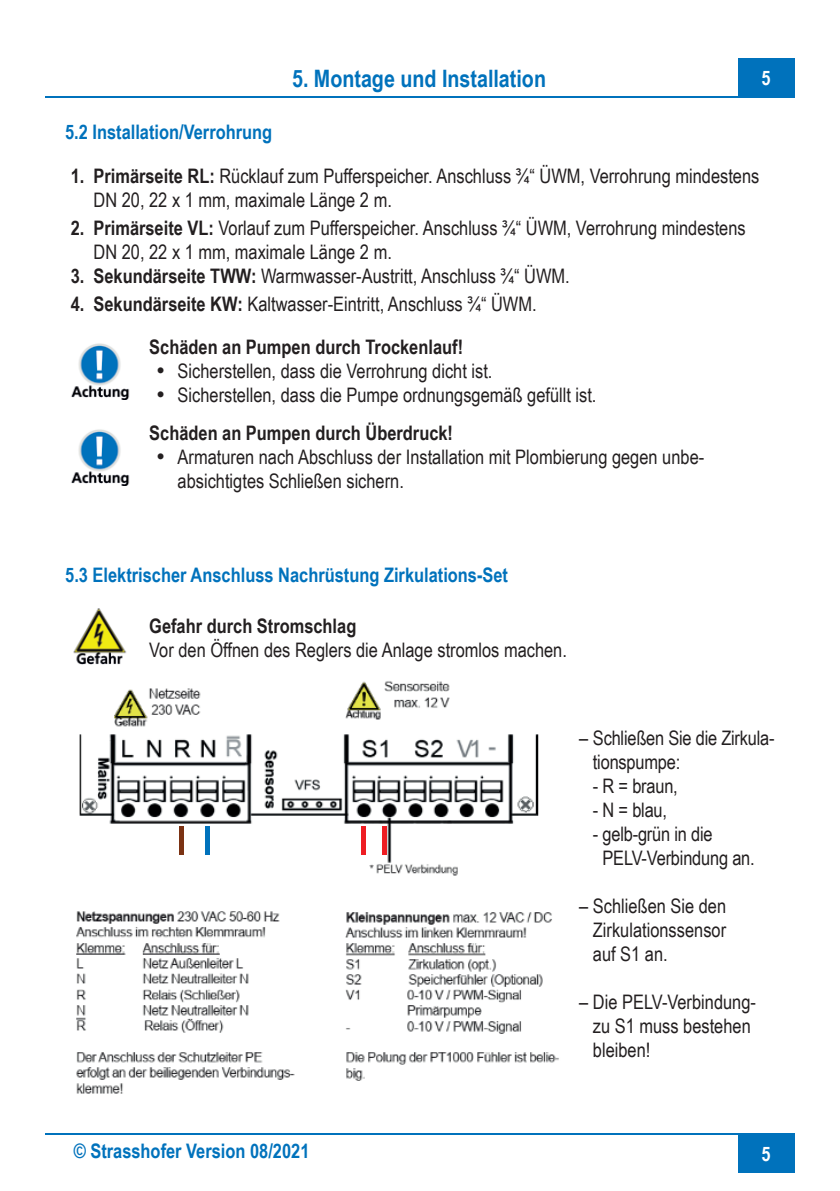
<style>
.page{position:relative;width:840px;height:1191px;background:#fff}
.page>*{position:absolute;margin:0;border:0;box-sizing:border-box;transform-origin:0 0}
.t1{font:700 24px "Arial Narrow";color:#0072bc}
.t2{font:20px/24px "Arial Narrow";color:#231f20}
.t3{font:700 20px "Arial Narrow";color:#0072bc}
.t4{font:700 20px "Arial Narrow";color:#231f20}
.t5{font:700 20px "Arial Narrow";color:#fff}
.s1{font-weight:700}
.s2{font-family:"News Gothic BT";font-weight:700;font-stretch:condensed}
</style>
<div class="page">
<div style="left:737px;top:1133px;width:57px;height:40px;background:#0072bc"></div>
<hr style="left:45px;top:1133px;width:749px;height:1px;background:#0072bc">
<hr style="left:45px;top:96px;width:749px;height:1px;background:#0072bc">
<div style="left:737px;top:58px;width:57px;height:39px;background:#0072bc"></div>
<img style="left:73px;top:608px;width:54px;height:57px">
<img style="left:76px;top:681px;width:483px;height:413px">
<hr style="left:382px;top:826px;width:4px;height:29px;background:#ee1d23">
<hr style="left:361px;top:826px;width:4px;height:29px;background:#ee1d23">
<hr style="left:179px;top:826px;width:4px;height:29px;background:#7b3213">
<hr style="left:205px;top:826px;width:4px;height:29px;background:#0072bc">
<img style="left:71px;top:343px;width:59px;height:56px">
<img style="left:71px;top:429px;width:59px;height:56px">
<p class="t1" style="left:292px;top:60px;width:255px">5. Montage und Installation</p>
<p class="t5" style="left:761px;top:63px;width:11px">5</p>
<p class="t3" style="left:65px;top:117px;width:208px">5.2 Installation/Verrohrung</p>
<p class="t2" style="left:93px;top:163px;width:667px;text-indent:-23px"><span class="s1">1. Primärseite RL:</span> Rücklauf zum Pufferspeicher. Anschluss ¾“ ÜWM, Verrohrung mindestens<br>DN 20, 22 x 1 mm, maximale Länge 2 m.</p>
<p class="t2" style="left:93px;top:215px;width:653px;text-indent:-23px"><span class="s1">2. Primärseite VL:</span> Vorlauf zum Pufferspeicher. Anschluss ¾“ ÜWM, Verrohrung mindestens<br>DN 20, 22 x 1 mm, maximale Länge 2 m.</p>
<p class="t2" style="left:71px;top:263px;width:500px"><span class="s1">3. Sekundärseite TWW:</span> Warmwasser-Austritt, Anschluss ¾“ ÜWM.</p>
<p class="t2" style="left:71px;top:291px;width:467px"><span class="s1">4. Sekundärseite KW:</span> Kaltwasser-Eintritt, Anschluss ¾“ ÜWM.</p>
<p class="t4" style="left:149px;top:331px;width:315px">Schäden an Pumpen durch Trockenlauf!</p>
<p class="t2" style="left:155px;top:358px;width:339px"><span class="s2">•</span> Sicherstellen, dass die Verrohrung dicht ist.</p>
<p class="t2" style="left:149px;top:375px;width:448px;line-height:38.2px"><span class="s2">•</span> Sicherstellen, dass die Pumpe ordnungsgemäß gefüllt ist.<br><span class="s1">Schäden an Pumpen durch Überdruck!</span></p>
<p class="t2" style="left:177px;top:444px;width:528px;text-indent:-23px"><span class="s2">•</span> Armaturen nach Abschluss der Installation mit Plombierung gegen unbe&shy;absichtigtes Schließen sichern.</p>
<p class="t3" style="left:65px;top:560px;width:444px">5.3 Elektrischer Anschluss Nachrüstung Zirkulations-Set</p>
<p class="t4" style="left:149px;top:610px;width:208px">Gefahr durch Stromschlag</p>
<p class="t2" style="left:149px;top:637px;width:419px">Vor den Öffnen des Reglers die Anlage stromlos machen.</p>
<p class="t2" style="left:592px;top:725px;width:183px;text-indent:-14px">– Schließen Sie die Zirkula&shy;tionspumpe:</p>
<p class="t2" style="left:592px;top:773px;width:86px">- R = braun,</p>
<p class="t2" style="left:592px;top:797px;width:76px">- N = blau,</p>
<p class="t2" style="left:602px;top:821px;width:154px;text-indent:-10px">- gelb-grün in die<br>PELV-Verbindung an.</p>
<p class="t2" style="left:592px;top:893px;width:135px;text-align:justify;text-indent:-14px">– Schließen Sie den Zirkulationssensor auf S1 an.</p>
<p class="t2" style="left:592px;top:989px;width:164px;text-indent:-14px">– Die PELV-Verbindung&shy;zu S1 muss bestehen bleiben!</p>
<p class="t3" style="left:74px;top:1136px;width:237px">© Strasshofer Version 08/2021</p>
<p class="t5" style="left:761px;top:1138px;width:11px">5</p>
</div>
